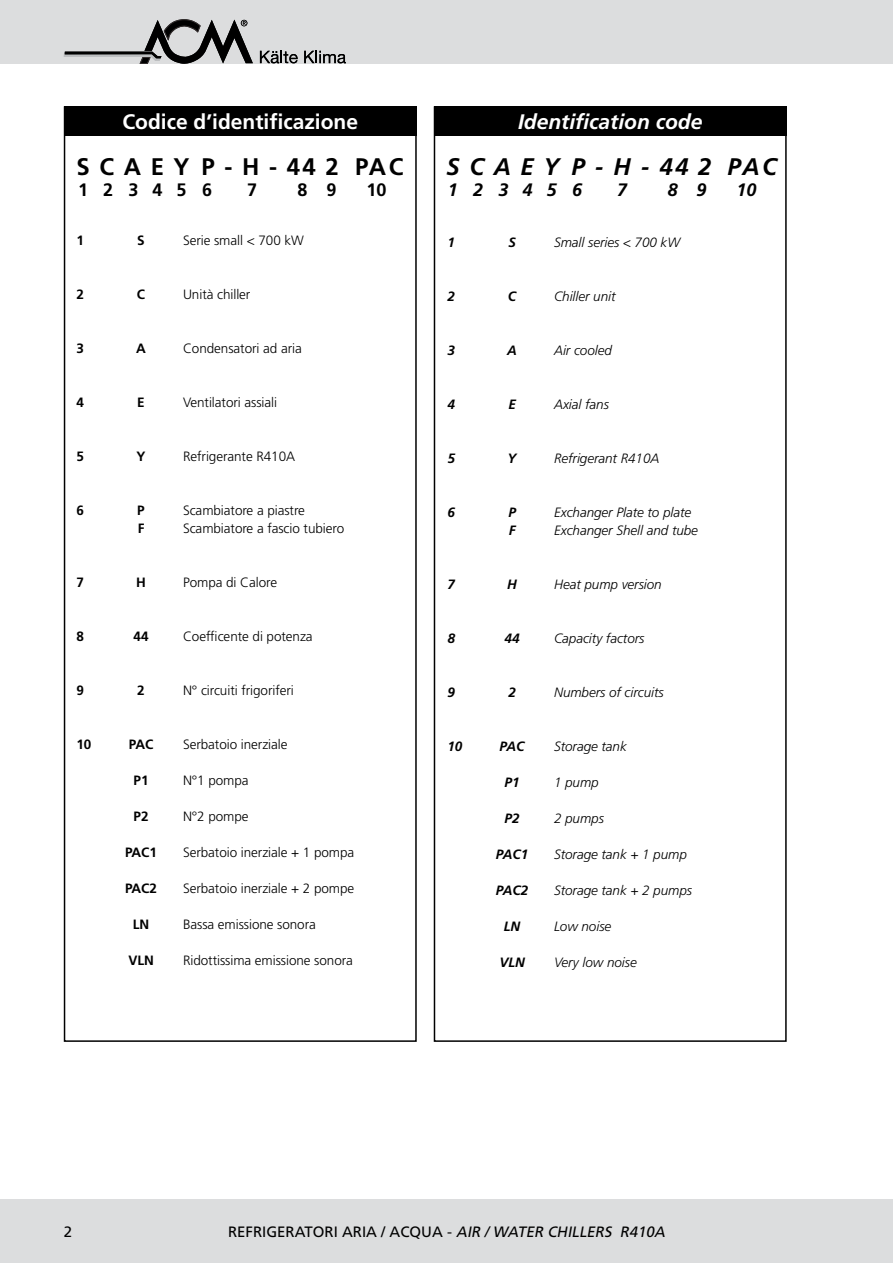
<style>
.page{position:relative;width:893px;height:1263px;background:#fff}
.page>*{position:absolute;margin:0;border:0;box-sizing:border-box;transform-origin:0 0}
.t1{font:700 24px "Frutiger LT Std";letter-spacing:.4em;color:#000}
.t2{font:italic 700 24px "Frutiger LT Std";letter-spacing:.4em;color:#000}
.t3{font:700 21px "Frutiger LT Std";color:#fff}
.t4{font:italic 700 21px "Frutiger LT Std";color:#fff}
.t5{font:700 18px "Frutiger LT Std";color:#000}
.t6{font:italic 700 18px "Frutiger LT Std";color:#000}
.t7{font:15px "Frutiger LT Std";color:#000}
.t8{font:300 13.5px "Frutiger LT Std";letter-spacing:-.005em;color:#000}
.t9{font:italic 300 13.5px "Frutiger LT Std";letter-spacing:-.005em;color:#000}
.t10{font:700 13.5px "Frutiger LT Std";letter-spacing:-.005em;color:#000}
.t11{font:italic 700 13.5px "Frutiger LT Std";letter-spacing:-.005em;color:#000}
.s1{font-style:italic}
</style>
<div class="page">
<div style="left:0;top:0;width:893px;height:64px;background:#dcddde"></div>
<div style="left:0;top:1199px;width:893px;height:64px;background:#dcddde"></div>
<svg style="left:260px;top:51px;width:38px;height:12px"></svg>
<svg style="left:304px;top:51px;width:42px;height:12px"></svg>
<svg style="left:64px;top:20px;width:189px;height:44px"></svg>
<div style="left:64px;top:106px;width:353px;height:30px;background:#000"></div>
<div style="left:434px;top:106px;width:353px;height:30px;background:#000"></div>
<h2 class="t3" style="left:122px;top:109px;width:237px">Codice d’identificazione</h2>
<h2 class="t4" style="left:518px;top:109px;width:186px">Identification code</h2>
<h1 class="t1" style="left:77px;top:153px;width:328px">SCAEYP-H-442 PAC</h1>
<h3 class="t5" style="left:78px;top:179px;width:136px">1 2 3 4 5 6</h3>
<h3 class="t5" style="left:247px;top:179px;width:12px">7</h3>
<h3 class="t5" style="left:298px;top:179px;width:41px">8 9</h3>
<h3 class="t5" style="left:367px;top:179px;width:21px">10</h3>
<h1 class="t2" style="left:446px;top:153px;width:332px">SCAEYP-H-442 PAC</h1>
<h3 class="t6" style="left:448px;top:179px;width:136px">1 2 3 4 5 6</h3>
<h3 class="t6" style="left:617px;top:179px;width:12px">7</h3>
<h3 class="t6" style="left:667px;top:179px;width:41px">8 9</h3>
<h3 class="t6" style="left:736px;top:179px;width:21px">10</h3>
<p class="t10" style="left:77px;top:232px;width:9px">1</p>
<p class="t10" style="left:137px;top:232px;width:9px">S</p>
<p class="t8" style="left:183px;top:233px;width:122px">Serie small &lt; 700 kW</p>
<p class="t11" style="left:448px;top:234px;width:9px">1</p>
<p class="t11" style="left:508px;top:234px;width:9px">S</p>
<p class="t9" style="left:554px;top:234px;width:128px">Small series &lt; 700 kW</p>
<p class="t10" style="left:77px;top:286px;width:9px">2</p>
<p class="t10" style="left:137px;top:286px;width:10px">C</p>
<p class="t8" style="left:183px;top:287px;width:69px">Unità chiller</p>
<p class="t11" style="left:448px;top:288px;width:9px">2</p>
<p class="t11" style="left:508px;top:288px;width:10px">C</p>
<p class="t9" style="left:554px;top:288px;width:63px">Chiller unit</p>
<p class="t10" style="left:77px;top:340px;width:9px">3</p>
<p class="t10" style="left:136px;top:340px;width:11px">A</p>
<p class="t8" style="left:183px;top:341px;width:120px">Condensatori ad aria</p>
<p class="t11" style="left:448px;top:342px;width:9px">3</p>
<p class="t11" style="left:507px;top:342px;width:11px">A</p>
<p class="t9" style="left:554px;top:342px;width:59px">Air cooled</p>
<p class="t10" style="left:77px;top:394px;width:9px">4</p>
<p class="t10" style="left:137px;top:394px;width:9px">E</p>
<p class="t8" style="left:183px;top:395px;width:96px">Ventilatori assiali</p>
<p class="t11" style="left:448px;top:396px;width:9px">4</p>
<p class="t11" style="left:508px;top:396px;width:9px">E</p>
<p class="t9" style="left:554px;top:396px;width:56px">Axial fans</p>
<p class="t10" style="left:77px;top:448px;width:9px">5</p>
<p class="t10" style="left:137px;top:448px;width:11px">Y</p>
<p class="t8" style="left:183px;top:449px;width:114px">Refrigerante R410A</p>
<p class="t11" style="left:448px;top:450px;width:9px">5</p>
<p class="t11" style="left:508px;top:450px;width:11px">Y</p>
<p class="t9" style="left:554px;top:450px;width:107px">Refrigerant R410A</p>
<p class="t10" style="left:77px;top:502px;width:9px">6</p>
<p class="t10" style="left:137px;top:502px;width:9px">P</p>
<p class="t8" style="left:183px;top:503px;width:123px">Scambiatore a piastre</p>
<p class="t10" style="left:138px;top:520px;width:8px">F</p>
<p class="t8" style="left:183px;top:521px;width:163px">Scambiatore a fascio tubiero</p>
<p class="t11" style="left:448px;top:504px;width:9px">6</p>
<p class="t11" style="left:508px;top:504px;width:9px">P</p>
<p class="t9" style="left:554px;top:504px;width:139px">Exchanger Plate to plate</p>
<p class="t11" style="left:509px;top:522px;width:8px">F</p>
<p class="t9" style="left:554px;top:522px;width:145px">Exchanger Shell and tube</p>
<p class="t10" style="left:77px;top:574px;width:9px">7</p>
<p class="t10" style="left:136px;top:574px;width:11px">H</p>
<p class="t8" style="left:183px;top:575px;width:96px">Pompa di Calore</p>
<p class="t11" style="left:448px;top:576px;width:9px">7</p>
<p class="t11" style="left:507px;top:576px;width:11px">H</p>
<p class="t9" style="left:554px;top:576px;width:109px">Heat pump version</p>
<p class="t10" style="left:77px;top:628px;width:9px">8</p>
<p class="t10" style="left:134px;top:628px;width:16px">44</p>
<p class="t8" style="left:183px;top:629px;width:131px">Coefficente di potenza</p>
<p class="t11" style="left:448px;top:630px;width:9px">8</p>
<p class="t11" style="left:505px;top:630px;width:16px">44</p>
<p class="t9" style="left:554px;top:630px;width:92px">Capacity factors</p>
<p class="t10" style="left:77px;top:682px;width:9px">9</p>
<p class="t10" style="left:137px;top:682px;width:9px">2</p>
<p class="t8" style="left:183px;top:683px;width:112px">N° circuiti frigoriferi</p>
<p class="t11" style="left:448px;top:684px;width:9px">9</p>
<p class="t11" style="left:508px;top:684px;width:9px">2</p>
<p class="t9" style="left:554px;top:684px;width:111px">Numbers of circuits</p>
<p class="t10" style="left:77px;top:736px;width:16px">10</p>
<p class="t10" style="left:129px;top:736px;width:26px">PAC</p>
<p class="t8" style="left:183px;top:737px;width:106px">Serbatoio inerziale</p>
<p class="t10" style="left:134px;top:772px;width:16px">P1</p>
<p class="t8" style="left:183px;top:773px;width:67px">N°1 pompa</p>
<p class="t10" style="left:134px;top:808px;width:16px">P2</p>
<p class="t8" style="left:183px;top:809px;width:67px">N°2 pompe</p>
<p class="t10" style="left:125px;top:844px;width:33px">PAC1</p>
<p class="t8" style="left:183px;top:845px;width:173px">Serbatoio inerziale + 1 pompa</p>
<p class="t10" style="left:125px;top:880px;width:33px">PAC2</p>
<p class="t8" style="left:183px;top:881px;width:173px">Serbatoio inerziale + 2 pompe</p>
<p class="t10" style="left:133px;top:916px;width:18px">LN</p>
<p class="t8" style="left:183px;top:917px;width:134px">Bassa emissione sonora</p>
<p class="t10" style="left:128px;top:952px;width:27px">VLN</p>
<p class="t8" style="left:183px;top:953px;width:171px">Ridottissima emissione sonora</p>
<p class="t11" style="left:448px;top:738px;width:16px">10</p>
<p class="t11" style="left:500px;top:738px;width:26px">PAC</p>
<p class="t9" style="left:554px;top:738px;width:74px">Storage tank</p>
<p class="t11" style="left:505px;top:774px;width:16px">P1</p>
<p class="t9" style="left:554px;top:774px;width:46px">1 pump</p>
<p class="t11" style="left:505px;top:810px;width:16px">P2</p>
<p class="t9" style="left:554px;top:810px;width:51px">2 pumps</p>
<p class="t11" style="left:496px;top:846px;width:34px">PAC1</p>
<p class="t9" style="left:554px;top:846px;width:134px">Storage tank + 1 pump</p>
<p class="t11" style="left:496px;top:882px;width:34px">PAC2</p>
<p class="t9" style="left:554px;top:882px;width:139px">Storage tank + 2 pumps</p>
<p class="t11" style="left:504px;top:918px;width:18px">LN</p>
<p class="t9" style="left:554px;top:918px;width:59px">Low noise</p>
<p class="t11" style="left:499px;top:954px;width:27px">VLN</p>
<p class="t9" style="left:554px;top:954px;width:84px">Very low noise</p>
<p class="t7" style="left:64px;top:1223px;width:10px">2</p>
<p class="t7" style="left:228px;top:1223px;width:441px">REFRIGERATORI ARIA / ACQUA - <span class="s1">AIR / WATER CHILLERS R410A</span></p>
</div>
